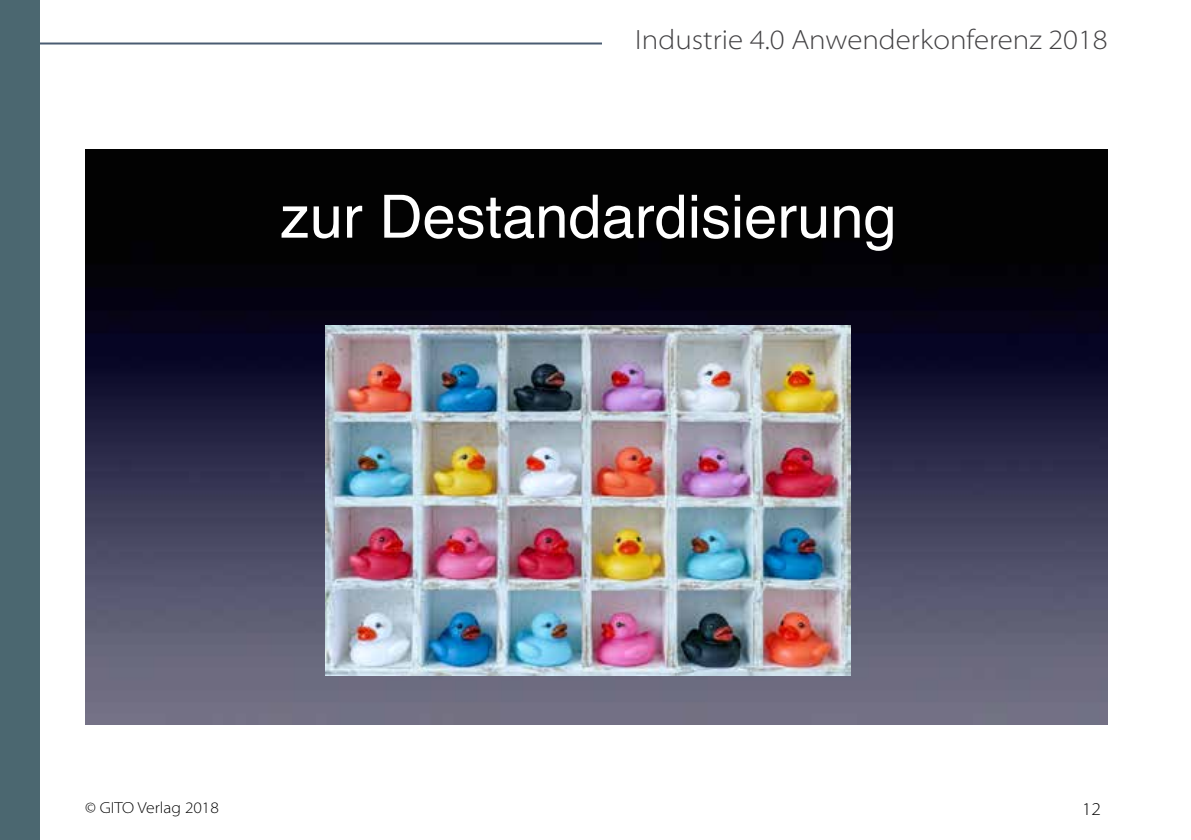
<style>
.page{position:relative;width:1191px;height:840px;background:#fff}
.page>*{position:absolute;margin:0;border:0;box-sizing:border-box;transform-origin:0 0}
.t1{font:59.6px "Helvetica";color:#fff}
.t2{font:300 semi-expanded 28px "Myriad Pro";color:#414042}
.t3{font:300 semi-expanded 18px "Myriad Pro";color:#000}
.t4{font:300 semi-expanded 16px "Myriad Pro";color:#000}
</style>
<div class="page">
<hr style="left:0;top:42px;width:856px;height:2px;background:#4a5c72">
<div style="left:602px;top:28px;width:505px;height:54px;background:#fff"></div>
<div style="left:0;top:0;width:40px;height:839px;background:#4b6770"></div>
<img style="left:85px;top:149px;width:1022px;height:575px">
<img style="left:326px;top:325px;width:524px;height:350px">
<p class="t2" style="left:635px;top:24px;width:474px">Industrie 4.0 Anwenderkonferenz 2018</p>
<h1 class="t1" style="left:280px;top:171px;width:618px">zur Destandardisierung</h1>
<p class="t4" style="left:85px;top:798px;width:135px">© GITO Verlag 2018</p>
<p class="t3" style="left:1082px;top:798px;width:21px">12</p>
</div>
